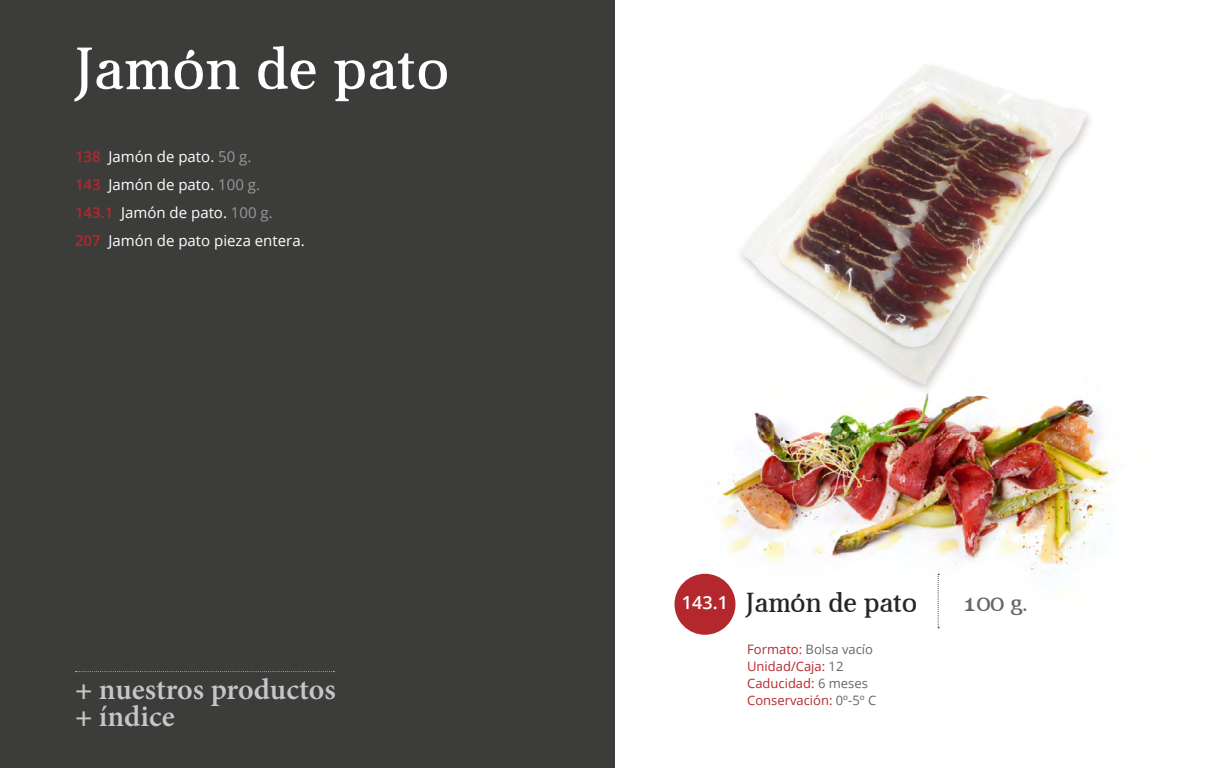
<style>
.page{position:relative;width:1230px;height:768px;background:#fff}
.page>*{position:absolute;margin:0;border:0;box-sizing:border-box;transform-origin:0 0}
.t1{font:60px "Aver";letter-spacing:.01em;color:#fff}
.t2{font:600 30px/27px "Minion Pro";color:#c6c6c6}
.t3{font:28px "Aver";color:#262626}
.t4{font:24px "Aver";color:#666}
.t5{font:600 18px "Open Sans";color:#fff}
.t6{font:15px/28px "Open Sans";color:#fff}
.t7{font:13px/17px "Open Sans";color:#b4282d}
.s1{font-weight:600;color:#b4282d}
.s2{color:#999}
.s3{font-weight:700}
.s4{color:#666}
</style>
<div class="page">
<div style="left:0;top:0;width:615px;height:768px;background:#3c3c3b"></div>
<img style="left:697px;top:396px;width:417px;height:204px">
<img style="left:740px;top:65px;width:351px;height:331px">
<div style="left:674px;top:574px;width:62px;height:61px;background:#b4282d;border-radius:50%"></div>
<svg style="left:938px;top:574px;width:1px;height:54px"></svg>
<svg style="left:76px;top:671px;width:259px;height:1px"></svg>
<h1 class="t1" style="left:75px;top:36px;width:376px">Jamón de pato</h1>
<p class="t6" style="left:75px;top:142px;width:231px"><span class="s1">138</span> Jamón de pato. <span class="s2">50 g.<br></span><span class="s1">143</span> Jamón de pato. <span class="s2">100 g.<br></span><span class="s1">143.1</span> Jamón de pato. <span class="s2">100 g.<br></span><span class="s1">207</span> Jamón de pato pieza entera.</p>
<h2 class="t2" style="left:75px;top:676px;width:262px"><span class="s3">+</span> nuestros productos <span class="s3">+</span> índice</h2>
<h3 class="t3" style="left:746px;top:587px;width:173px">Jamón de pato</h3>
<p class="t7" style="left:747px;top:640px;width:131px">Formato: <span class="s4">Bolsa vacío<br></span>Unidad/Caja: <span class="s4">12<br></span>Caducidad: <span class="s4">6 meses<br></span>Conservación: <span class="s4">0º-5º C</span></p>
<p class="t5" style="left:682px;top:591px;width:48px">143.1</p>
<h3 class="t4" style="left:963px;top:589px;width:66px">100 g.</h3>
</div>
